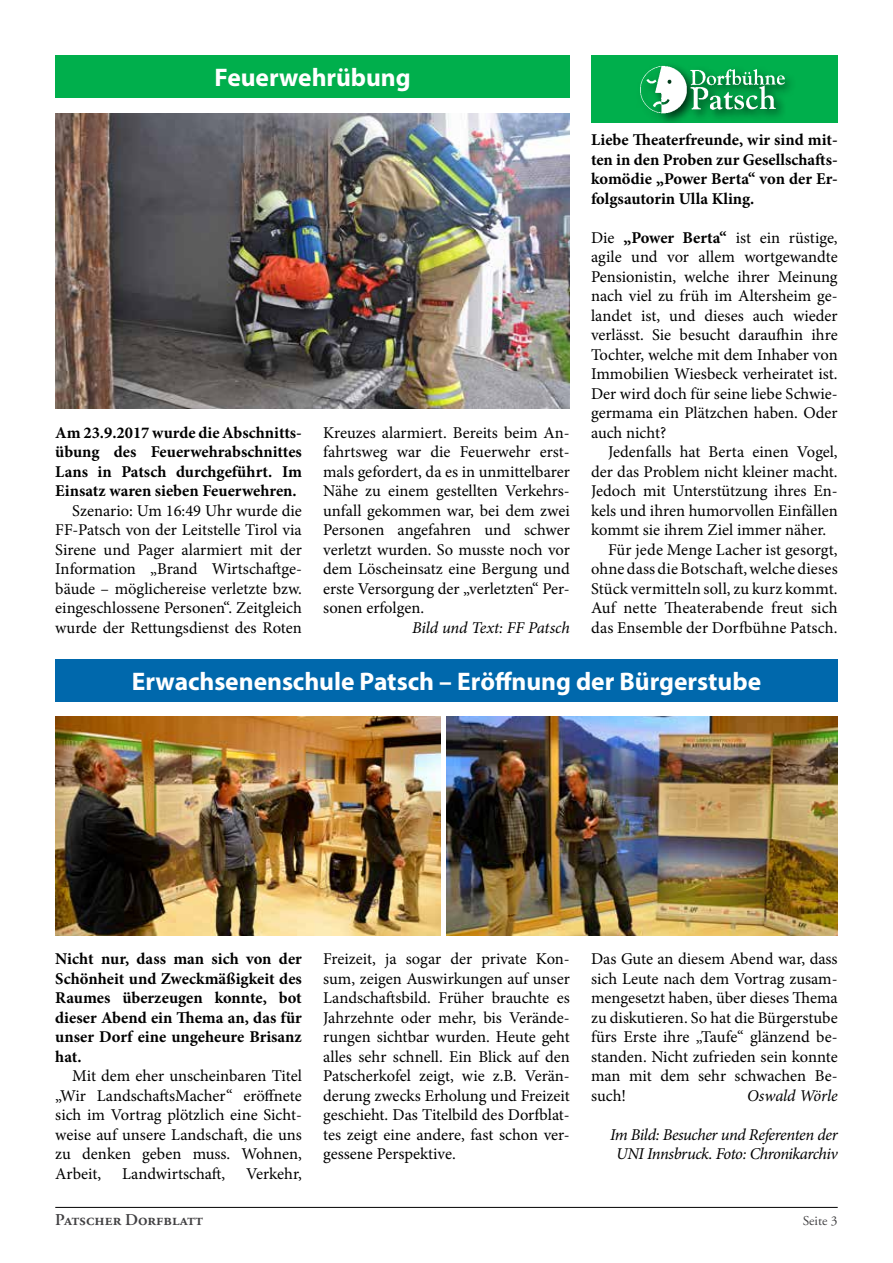
<style>
.page{position:relative;width:893px;height:1263px;background:#fff}
.page>*{position:absolute;margin:0;border:0;box-sizing:border-box;transform-origin:0 0}
.t1{font:700 25.5px "Myriad Pro";color:#fff}
.t2{font:16.5px/19.5px "Minion Pro";color:#000;text-align:justify}
.t3{font:700 16.5px/19.5px "Minion Pro";color:#000;text-align:justify}
.t4{font:italic 16.5px/19.5px "Minion Pro";letter-spacing:-.025em;color:#000;text-align:center}
.t5{font:italic 16.5px "Minion Pro";letter-spacing:-.005em;color:#000}
.t6{font:600 16.5px "Adobe Garamond Pro";color:#414042}
.t7{font:13.5px "Adobe Garamond Pro";color:#414042}
.s1{font-weight:700}
</style>
<div class="page">
<hr style="left:55px;top:1207px;width:783px;height:1px;background:#000">
<div style="left:55px;top:659px;width:783px;height:43px;background:#0068ac"></div>
<div style="left:55px;top:55px;width:515px;height:43px;background:#00af4c"></div>
<img style="left:55px;top:113px;width:515px;height:295px">
<img style="left:55px;top:716px;width:386px;height:219px">
<img style="left:446px;top:716px;width:392px;height:219px">
<div style="left:591px;top:55px;width:247px;height:68px;background:#00af4c"></div>
<img style="left:640px;top:65px;width:149px;height:56px">
<h1 class="t1" style="left:214px;top:61px;width:198px">Feuerwehrübung</h1>
<p class="t3" style="left:55px;top:422px;width:248px">Am 23.9.2017 wurde die Abschnitts&shy;übung des Feuerwehrabschnittes Lans in Patsch durchgeführt. Im Einsatz waren sieben Feuerwehren.</p>
<p class="t2" style="left:55px;top:501px;width:248px;text-indent:17px">Szenario: Um 16:49 Uhr wurde die FF-Patsch von der Leitstelle Tirol via Sirene und Pager alarmiert mit der Information „Brand Wirtschaftge&shy;bäude – möglichereise verletzte bzw. eingeschlossene Personen“. Zeitgleich wurde der Rettungsdienst des Roten</p>
<p class="t2" style="left:323px;top:423px;width:248px">Kreuzes alarmiert. Bereits beim An&shy;fahrtsweg war die Feuerwehr erst&shy;mals gefordert, da es in unmittelbarer Nähe zu einem gestellten Verkehrs&shy;unfall gekommen war, bei dem zwei Personen angefahren und schwer verletzt wurden. So musste noch vor dem Löscheinsatz eine Bergung und erste Versorgung der „verletzten“ Per&shy;sonen erfolgen.</p>
<p class="t5" style="left:412px;top:616px;width:159px">Bild und Text: FF Patsch</p>
<p class="t3" style="left:591px;top:130px;width:248px">Liebe Theaterfreunde, wir sind mit&shy;ten in den Proben zur Gesellschafts&shy;komödie „Power Berta“ von der Er&shy;folgsautorin Ulla Kling.</p>
<p class="t2" style="left:591px;top:228px;width:248px">Die <span class="s1">„Power Berta“</span> ist ein rüstige, agile und vor allem wortgewandte Pensionistin, welche ihrer Meinung nach viel zu früh im Altersheim ge&shy;landet ist, und dieses auch wieder verlässt. Sie besucht daraufhin ihre Tochter, welche mit dem Inhaber von Immobilien Wiesbeck verheiratet ist.<br>Der wird doch für seine liebe Schwie&shy;germama ein Plätzchen haben. Oder auch nicht?</p>
<p class="t2" style="left:608px;top:442px;width:231px">Jedenfalls hat Berta einen Vogel,</p>
<p class="t2" style="left:591px;top:462px;width:248px">der das Problem nicht kleiner macht.</p>
<p class="t2" style="left:591px;top:481px;width:248px">Jedoch mit Unterstützung ihres En-</p>
<p class="t2" style="left:591px;top:501px;width:248px">kels und ihren humorvollen Einfällen</p>
<p class="t2" style="left:591px;top:520px;width:237px">kommt sie ihrem Ziel immer näher.</p>
<p class="t2" style="left:608px;top:540px;width:231px">Für jede Menge Lacher ist gesorgt,</p>
<p class="t2" style="left:591px;top:559px;width:248px">ohne dass die Botschaft, welche dieses</p>
<p class="t2" style="left:591px;top:579px;width:248px">Stück vermitteln soll, zu kurz kommt.</p>
<p class="t2" style="left:591px;top:598px;width:248px">Auf nette Theaterabende freut sich</p>
<p class="t2" style="left:591px;top:618px;width:248px">das Ensemble der Dorfbühne Patsch.</p>
<h1 class="t1" style="left:132px;top:665px;width:631px">Erwachsenenschule Patsch – Eröffnung der Bürgerstube</h1>
<p class="t3" style="left:55px;top:949px;width:248px">Nicht nur, dass man sich von der Schönheit und Zweckmäßigkeit des Raumes überzeugen konnte, bot dieser Abend ein Thema an, das für unser Dorf eine ungeheure Brisanz hat.</p>
<p class="t2" style="left:55px;top:1066px;width:248px;text-indent:17px">Mit dem eher unscheinbaren Titel „Wir LandschaftsMacher“ eröffnete sich im Vortrag plötzlich eine Sicht&shy;weise auf unsere Landschaft, die uns zu denken geben muss. Wohnen, Arbeit,</p>
<p class="t2" style="left:122px;top:1164px;width:105px">Landwirtschaft,</p>
<p class="t2" style="left:246px;top:1164px;width:57px">Verkehr,</p>
<p class="t2" style="left:323px;top:949px;width:248px">Freizeit, ja sogar der private Kon&shy;sum, zeigen Auswirkungen auf unser Landschaftsbild. Früher brauchte es Jahrzehnte oder mehr, bis Verände&shy;rungen sichtbar wurden. Heute geht alles sehr schnell. Ein Blick auf den Patscherkofel zeigt, wie z.B. Verän&shy;derung zwecks Erholung und Freizeit geschieht. Das Titelbild des Dorfblat&shy;tes zeigt eine andere, fast schon ver&shy;gessene Perspektive.</p>
<p class="t2" style="left:591px;top:949px;width:248px">Das Gute an diesem Abend war, dass sich Leute nach dem Vortrag zusam&shy;mengesetzt haben, über dieses Thema zu diskutieren. So hat die Bürgerstube fürs Erste ihre „Taufe“ glänzend be&shy;standen. Nicht zufrieden sein konnte man mit dem sehr schwachen Be&shy;such!</p>
<p class="t4" style="left:747px;top:1086px;width:92px">Oswald Wörle</p>
<p class="t4" style="left:610px;top:1125px;width:229px">Im Bild: Besucher und Referenten der<br>UNI Innsbruck. Foto: Chronikarchiv</p>
<p class="t6" style="left:55px;top:1210px;width:149px">Patscher Dorfblatt</p>
<p class="t7" style="left:803px;top:1212px;width:36px">Seite 3</p>
</div>
